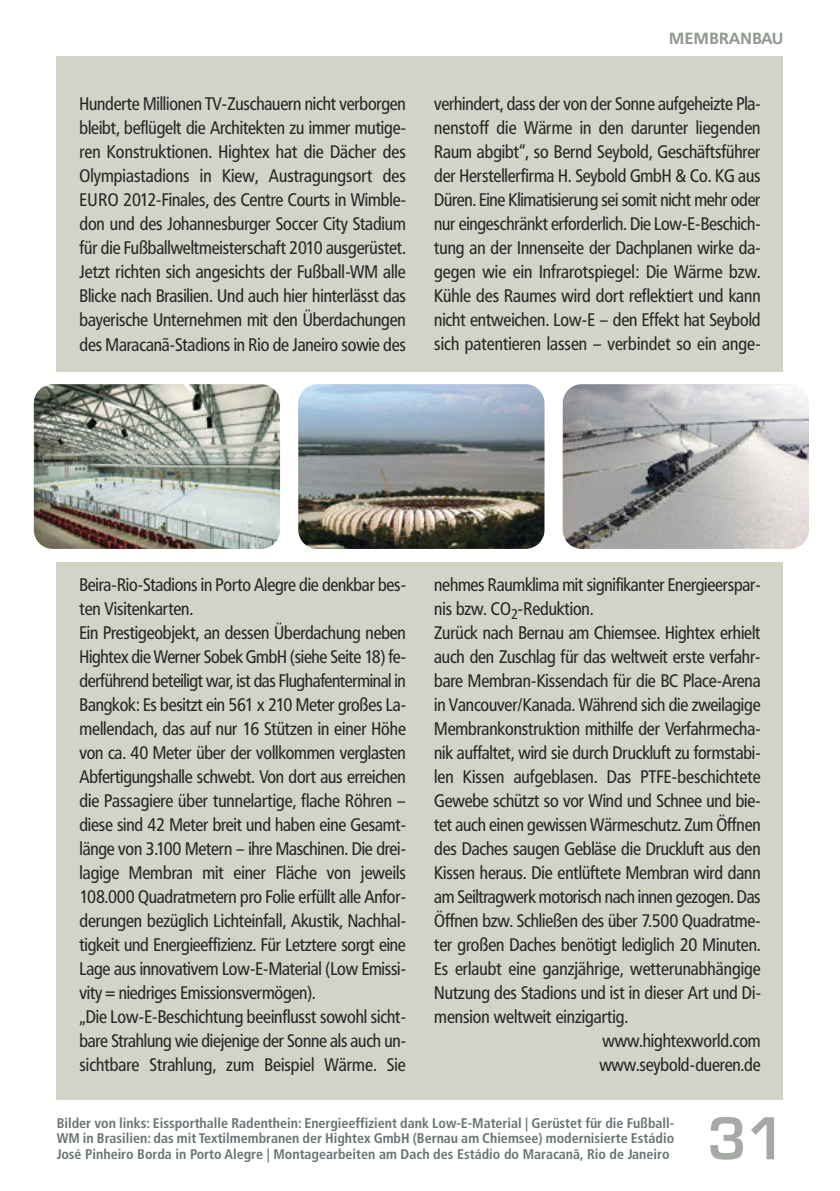
<style>
.page{position:relative;width:840px;height:1191px;background:#fff}
.page>*{position:absolute;margin:0;border:0;box-sizing:border-box;transform-origin:0 0}
.t1{font:600 56px "Eurostile";color:#a5aba4}
.t2{font:18px/24px "Frutiger Condensed BQ";letter-spacing:-.01em;color:#272627;text-align:justify}
.t3{font:700 16px "Frutiger BQ";letter-spacing:.035em;color:#8e978e}
.t4{font:700 condensed 14px/15.6px "Frutiger";color:#6a7375;text-align:justify}
</style>
<div class="page">
<div style="left:57px;top:57px;width:725px;height:1043px;background:#d3d3c8"></div>
<div style="left:17px;top:372px;width:805px;height:190px;background:#fff"></div>
<img style="left:34px;top:384px;width:246px;height:165px;border-radius:19px">
<img style="left:562px;top:384px;width:246px;height:165px;border-radius:19px">
<img style="left:298px;top:384px;width:246px;height:165px;border-radius:19px">
<p class="t2" style="left:79px;top:92px;width:328px">Hunderte Millionen TV-Zuschauern nicht verborgen bleibt, beflügelt die Architekten zu immer mutige&shy;ren Konstruktionen. Hightex hat die Dächer des Olympiastadions in Kiew, Austragungsort des EURO 2012-Finales, des Centre Courts in Wimble&shy;don und des Johannesburger Soccer City Stadium für die Fußballweltmeisterschaft 2010 ausgerüstet.<br>Jetzt richten sich angesichts der Fußball-WM alle Blicke nach Brasilien. Und auch hier hinterlässt das bayerische Unternehmen mit den Überdachungen des Maracanã-Stadions in Rio de Janeiro sowie des</p>
<p class="t3" style="left:669px;top:29px;width:115px">MEMBRANBAU</p>
<p class="t2" style="left:434px;top:92px;width:328px">verhindert, dass der von der Sonne aufgeheizte Pla&shy;nenstoff die Wärme in den darunter liegenden Raum abgibt“, so Bernd Seybold, Geschäftsführer der Herstellerfirma H. Seybold GmbH &amp; Co. KG aus Düren. Eine Klimatisierung sei somit nicht mehr oder nur eingeschränkt erforderlich. Die Low-E-Beschich&shy;tung an der Innenseite der Dachplanen wirke da&shy;gegen wie ein Infrarotspiegel: Die Wärme bzw.<br>Kühle des Raumes wird dort reflektiert und kann nicht entweichen. Low-E – den Effekt hat Seybold sich patentieren lassen – verbindet so ein ange-</p>
<p class="t2" style="left:79px;top:572px;width:328px;text-align:left">Beira-Rio-Stadions in Porto Alegre die denkbar bes&shy;ten Visitenkarten.<br>Ein Prestigeobjekt, an dessen Überdachung neben Hightex die Werner Sobek GmbH (siehe Seite 18) fe&shy;derführend beteiligt war, ist das Flughafenterminal in Bangkok: Es besitzt ein 561 x 210 Meter großes La&shy;mellendach, das auf nur 16 Stützen in einer Höhe von ca. 40 Meter über der vollkommen verglasten Abfertigungshalle schwebt. Von dort aus erreichen die Passagiere über tunnelartige, flache Röhren – diese sind 42 Meter breit und haben eine Gesamt&shy;länge von 3.100 Metern – ihre Maschinen. Die drei&shy;lagige Membran mit einer Fläche von jeweils 108.000 Quadratmetern pro Folie erfüllt alle Anfor&shy;derungen bezüglich Lichteinfall, Akustik, Nachhal&shy;tigkeit und Energieeffizienz. Für Letztere sorgt eine Lage aus innovativem Low-E-Material (Low Emissi&shy;vity = niedriges Emissionsvermögen).<br>„Die Low-E-Beschichtung beeinflusst sowohl sicht&shy;bare Strahlung wie diejenige der Sonne als auch un&shy;sichtbare Strahlung, zum Beispiel Wärme. Sie</p>
<p class="t2" style="left:434px;top:572px;width:328px">nehmes Raumklima mit signifikanter Energieerspar-</p>
<p class="t2" style="left:434px;top:596px;width:161px">nis bzw. CO<sub>2</sub>-Reduktion.</p>
<p class="t2" style="left:434px;top:620px;width:327px">Zurück nach Bernau am Chiemsee. Hightex erhielt</p>
<p class="t2" style="left:434px;top:644px;width:327px">auch den Zuschlag für das weltweit erste verfahr-</p>
<p class="t2" style="left:434px;top:668px;width:328px">bare Membran-Kissendach für die BC Place-Arena</p>
<p class="t2" style="left:434px;top:692px;width:328px">in Vancouver/Kanada. Während sich die zweilagige</p>
<p class="t2" style="left:434px;top:716px;width:328px">Membrankonstruktion mithilfe der Verfahrmecha-</p>
<p class="t2" style="left:434px;top:740px;width:328px">nik auffaltet, wird sie durch Druckluft zu formstabi-</p>
<p class="t2" style="left:434px;top:764px;width:328px">len Kissen aufgeblasen. Das PTFE-beschichtete</p>
<p class="t2" style="left:434px;top:788px;width:328px">Gewebe schützt so vor Wind und Schnee und bie-</p>
<p class="t2" style="left:434px;top:812px;width:328px">tet auch einen gewissen Wärmeschutz. Zum Öffnen</p>
<p class="t2" style="left:434px;top:836px;width:328px">des Daches saugen Gebläse die Druckluft aus den</p>
<p class="t2" style="left:434px;top:860px;width:328px">Kissen heraus. Die entlüftete Membran wird dann</p>
<p class="t2" style="left:434px;top:884px;width:327px">am Seiltragwerk motorisch nach innen gezogen. Das</p>
<p class="t2" style="left:434px;top:908px;width:328px">Öffnen bzw. Schließen des über 7.500 Quadratme-</p>
<p class="t2" style="left:434px;top:932px;width:328px">ter großen Daches benötigt lediglich 20 Minuten.</p>
<p class="t2" style="left:434px;top:956px;width:327px">Es erlaubt eine ganzjährige, wetterunabhängige</p>
<p class="t2" style="left:434px;top:980px;width:328px">Nutzung des Stadions und ist in dieser Art und Di-</p>
<p class="t2" style="left:434px;top:1004px;width:195px">mension weltweit einzigartig.</p>
<p class="t2" style="left:602px;top:1028px;width:159px">www.hightexworld.com</p>
<p class="t2" style="left:599px;top:1052px;width:163px">www.seybold-dueren.de</p>
<p class="t4" style="left:57px;top:1116px;width:618px">Bilder von links: Eissporthalle Radenthein: Energieeffizient dank Low-E-Material | Gerüstet für die Fußball-WM in Brasilien: das mit Textilmembranen der Hightex GmbH (Bernau am Chiemsee) modernisierte Estádio José Pinheiro Borda in Porto Alegre | Montagearbeiten am Dach des Estádio do Maracanã, Rio de Janeiro</p>
<h1 class="t1" style="left:706px;top:1117px;width:80px">31</h1>
</div>
